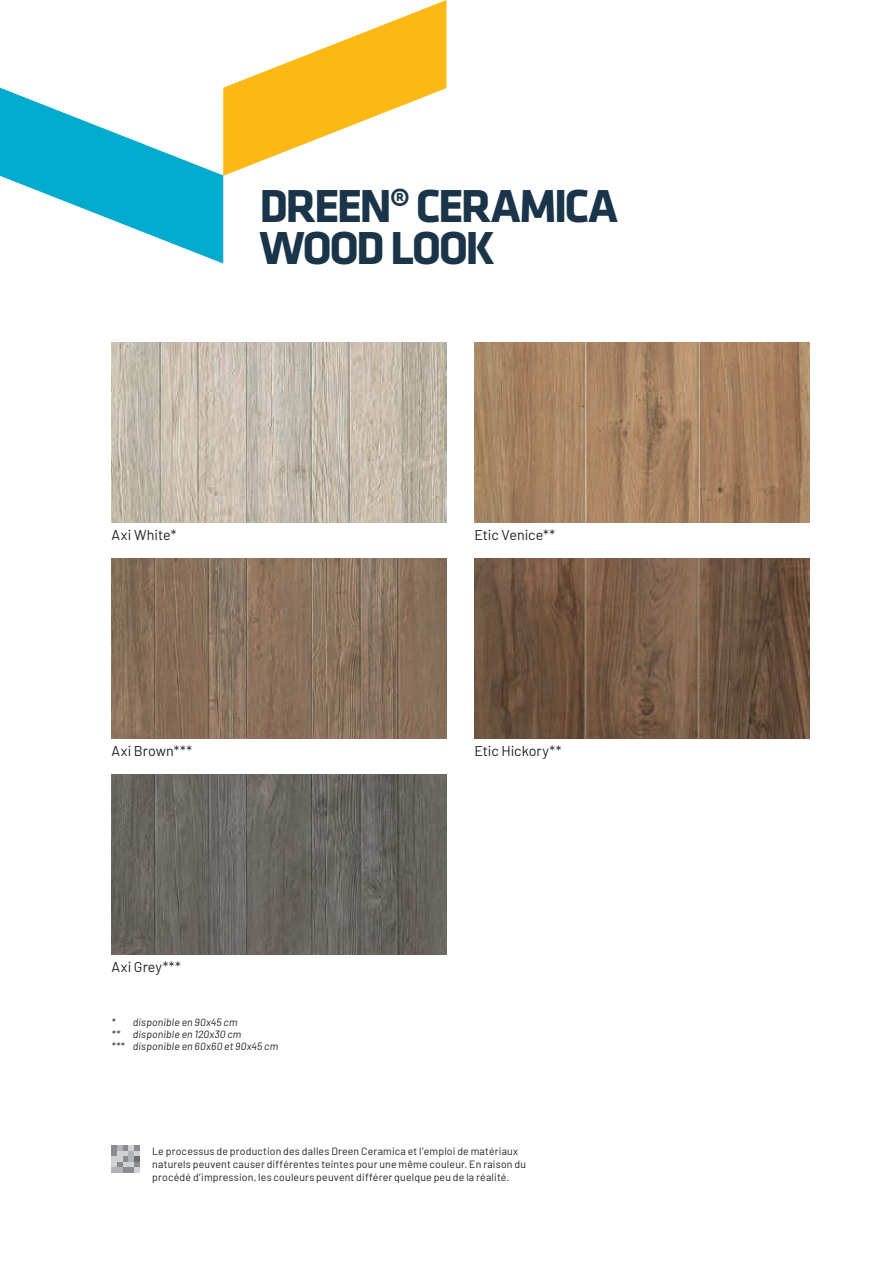
<style>
.page{position:relative;width:893px;height:1263px;background:#fff}
.page>*{position:absolute;margin:0;border:0;box-sizing:border-box;transform-origin:0 0}
.t1{font:700 48px/41.7px "Klavika";letter-spacing:-.055em;color:#1a354a}
.t2{font:14.25px "Barlow";color:#231f20}
.t3{font:10.5px/13.2px "Barlow";letter-spacing:.015em;color:#231f20}
.t4{font:italic 10.5px/12px "Barlow";letter-spacing:.015em;color:#231f20}
</style>
<div class="page">
<svg style="left:0;top:0;width:446px;height:264px"></svg>
<img style="left:112px;top:342px;width:334px;height:180px">
<img style="left:112px;top:558px;width:334px;height:180px">
<img style="left:112px;top:774px;width:334px;height:180px">
<img style="left:474px;top:342px;width:335px;height:180px">
<img style="left:474px;top:558px;width:335px;height:180px">
<svg style="left:112px;top:1145px;width:28px;height:28px"></svg>
<h1 class="t1" style="left:260px;top:186px;width:360px">DREEN® CERAMICA<br>WOOD LOOK</h1>
<h2 class="t2" style="left:112px;top:525px;width:66px">Axi White*</h2>
<h2 class="t2" style="left:112px;top:741px;width:82px">Axi Brown***</h2>
<h2 class="t2" style="left:112px;top:957px;width:71px">Axi Grey***</h2>
<h2 class="t2" style="left:474px;top:525px;width:82px">Etic Venice**</h2>
<h2 class="t2" style="left:474px;top:741px;width:88px">Etic Hickory**</h2>
<p class="t4" style="left:112px;top:1015px;width:168px">* disponible en 90x45 cm<br>** disponible en 120x30 cm<br>*** disponible en 60x60 et 90x45 cm</p>
<p class="t3" style="left:152px;top:1143px;width:375px">Le processus de production des dalles Dreen Ceramica et l’emploi de matériaux naturels peuvent causer différentes teintes pour une même couleur. En raison du procédé d’impression, les couleurs peuvent différer quelque peu de la réalité.</p>
</div>
